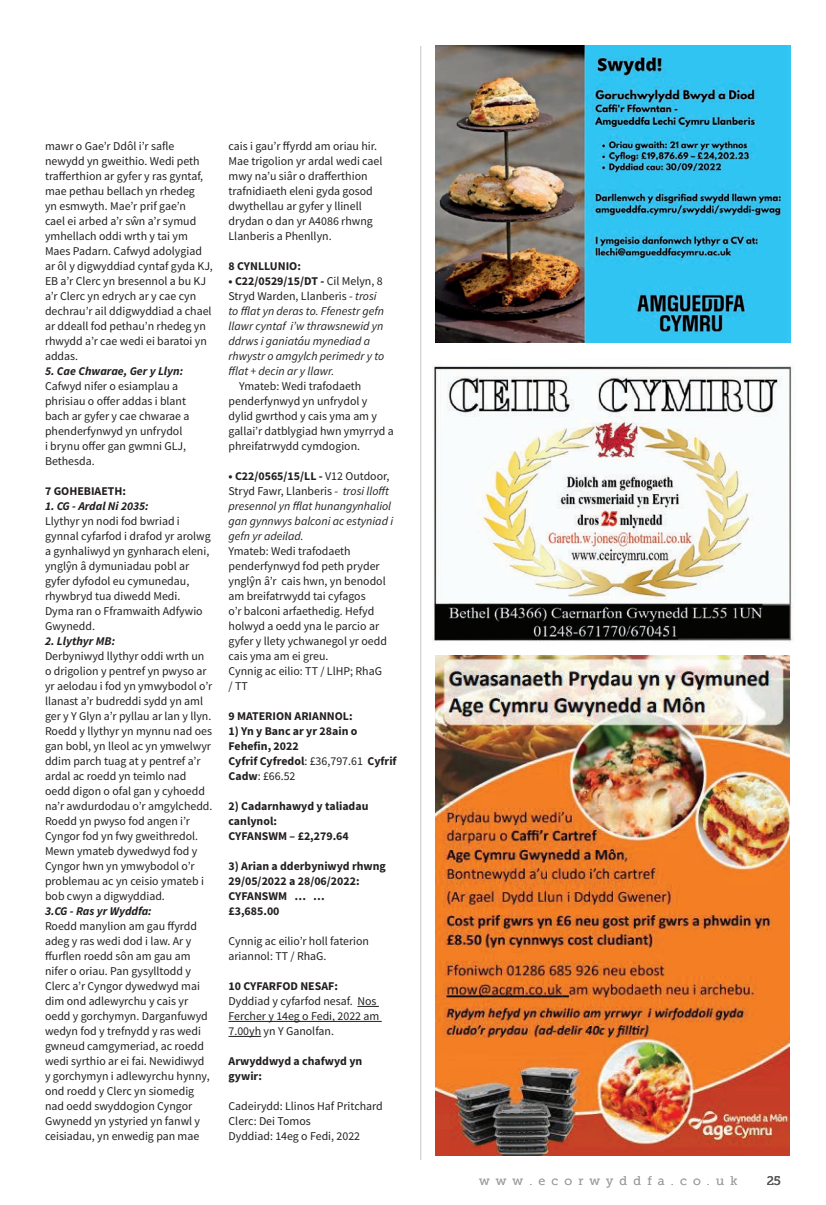
<style>
.page{position:relative;width:826px;height:1205px;background:#fff}
.page>*{position:absolute;margin:0;border:0;box-sizing:border-box;transform-origin:0 0}
.t1{font:12.5px "Museo Slab 300";color:#9d9fa2}
.t2{font:12.5px "Museo Slab 500";color:#57585a}
.t3{font:11.88px/15px "Source Sans Pro";color:#231f20}
.t4{font:italic 11.88px/15px "Source Sans Pro";color:#231f20}
.t5{font:700 11.88px/15px "Source Sans Pro";color:#231f20}
.t6{font:italic 700 11.88px "Source Sans Pro";color:#231f20}
.s1{font-weight:700;font-style:normal}
.s2{font-style:normal}
.s3{font-weight:400}
</style>
<div class="page">
<svg style="left:357px;top:1006px;width:22px;height:1px"></svg>
<hr style="left:228px;top:1021px;width:154px;height:1px;background:#231f20">
<hr style="left:228px;top:1036px;width:33px;height:1px;background:#231f20">
<img style="left:435px;top:655px;width:354px;height:500px">
<img style="left:432px;top:366px;width:362px;height:276px">
<hr style="left:420px;top:46px;width:1px;height:1114px;background:#d1d2d4">
<img style="left:435px;top:45px;width:355px;height:298px">
<p class="t3" style="left:45px;top:138px;width:169px">mawr o Gae’r Ddôl i’r safle newydd yn gweithio. Wedi peth trafferthion ar gyfer y ras gyntaf, mae pethau bellach yn rhedeg<br>yn esmwyth. Mae’r prif gae’n<br>cael ei arbed a’r sŵn a’r symud ymhellach oddi wrth y tai ym<br>Maes Padarn. Cafwyd adolygiad ar ôl y digwyddiad cyntaf gyda KJ,<br>EB a’r Clerc yn bresennol a bu KJ a’r Clerc yn edrych ar y cae cyn dechrau’r ail ddigwyddiad a chael ar ddeall fod pethau’n rhedeg yn rhwydd a’r cae wedi ei baratoi yn addas.</p>
<p class="t6" style="left:45px;top:363px;width:140px">5. Cae Chwarae, Ger y Llyn:</p>
<p class="t3" style="left:45px;top:378px;width:146px">Cafwyd nifer o esiamplau a phrisiau o offer addas i blant bach ar gyfer y cae chwarae a phenderfynwyd yn unfrydol<br>i brynu offer gan gwmni GLJ,<br>Bethesda.</p>
<p class="t5" style="left:45px;top:483px;width:83px">7 GOHEBIAETH:</p>
<p class="t6" style="left:45px;top:498px;width:105px">1. CG - Ardal Ni 2035:</p>
<p class="t3" style="left:45px;top:513px;width:167px">Llythyr yn nodi fod bwriad i gynnal cyfarfod i drafod yr arolwg a gynhaliwyd yn gynharach eleni, ynglŷn â dymuniadau pobl ar gyfer dyfodol eu cymunedau, rhywbryd tua diwedd Medi.<br>Dyma ran o Fframwaith Adfywio<br>Gwynedd.</p>
<p class="t6" style="left:45px;top:633px;width:72px">2. Llythyr MB:</p>
<p class="t3" style="left:45px;top:648px;width:169px">Derbyniwyd llythyr oddi wrth un o drigolion y pentref yn pwyso ar yr aelodau i fod yn ymwybodol o’r llanast a’r budreddi sydd yn aml ger y Y Glyn a’r pyllau ar lan y llyn.<br>Roedd y llythyr yn mynnu nad oes gan bobl, yn lleol ac yn ymwelwyr ddim parch tuag at y pentref a’r ardal ac roedd yn teimlo nad oedd digon o ofal gan y cyhoedd na’r awdurdodau o’r amgylchedd.<br>Roedd yn pwyso fod angen i’r<br>Cyngor fod yn fwy gweithredol.<br>Mewn ymateb dywedwyd fod y<br>Cyngor hwn yn ymwybodol o’r problemau ac yn ceisio ymateb i bob cwyn a digwyddiad.</p>
<p class="t6" style="left:45px;top:903px;width:108px">3.CG - Ras yr Wyddfa:</p>
<p class="t3" style="left:45px;top:918px;width:166px">Roedd manylion am gau ffyrdd adeg y ras wedi dod i law. Ar y ffurflen roedd sôn am gau am nifer o oriau. Pan gysylltodd y<br>Clerc a’r Cyngor dywedwyd mai dim ond adlewyrchu y cais yr oedd y gorchymyn. Darganfuwyd wedyn fod y trefnydd y ras wedi gwneud camgymeriad, ac roedd wedi syrthio ar ei fai. Newidiwyd y gorchymyn i adlewyrchu hynny, ond roedd y Clerc yn siomedig nad oedd swyddogion Cyngor<br>Gwynedd yn ystyried yn fanwl y ceisiadau, yn enwedig pan mae</p>
<p class="t3" style="left:228px;top:138px;width:155px">cais i gau’r ffyrdd am oriau hir.<br>Mae trigolion yr ardal wedi cael mwy na’u siâr o drafferthion trafnidiaeth eleni gyda gosod dwythellau ar gyfer y llinell drydan o dan yr A4086 rhwng<br>Llanberis a Phenllyn.</p>
<p class="t5" style="left:228px;top:258px;width:74px">8 CYNLLUNIO:</p>
<p class="t4" style="left:228px;top:273px;width:157px"><span class="s1">• C22/0529/15/DT -</span> <span class="s2">Cil Melyn, 8<br>Stryd Warden, Llanberis -</span> trosi to fflat yn deras to. Ffenestr gefn llawr cyntaf i’w thrawsnewid yn ddrws i ganiatáu mynediad a rhwystr o amgylch perimedr y to fflat + decin ar y llawr.</p>
<p class="t3" style="left:228px;top:378px;width:167px;text-indent:11px">Ymateb: Wedi trafodaeth penderfynwyd yn unfrydol y dylid gwrthod y cais yma am y gallai’r datblygiad hwn ymyrryd a phreifatrwydd cymdogion.</p>
<p class="t4" style="left:228px;top:468px;width:166px"><span class="s1">• C22/0565/15/LL -</span> <span class="s2">V12 Outdoor,<br>Stryd Fawr, Llanberis -</span> trosi llofft presennol yn fflat hunangynhaliol gan gynnwys balconi ac estyniad i gefn yr adeilad.</p>
<p class="t3" style="left:228px;top:543px;width:160px">Ymateb: Wedi trafodaeth penderfynwyd fod peth pryder ynglŷn â’r cais hwn, yn benodol am breifatrwydd tai cyfagos<br>o’r balconi arfaethedig. Hefyd holwyd a oedd yna le parcio ar gyfer y llety ychwanegol yr oedd cais yma am ei greu.<br>Cynnig ac eilio: TT / LlHP; RhaG / TT</p>
<p class="t5" style="left:228px;top:708px;width:126px">9 MATERION ARIANNOL:</p>
<p class="t5" style="left:228px;top:723px;width:170px">1) Yn y Banc ar yr 28ain o<br>Fehefin, 2022<br>Cyfrif Cyfredol<span class="s3">: £36,797.61</span> Cyfrif<br>Cadw<span class="s3">: £66.52</span></p>
<p class="t5" style="left:228px;top:798px;width:141px">2) Cadarnhawyd y taliadau canlynol:<br>CYFANSWM – £2,279.64</p>
<p class="t5" style="left:228px;top:858px;width:159px">3) Arian a dderbyniwyd rhwng<br>29/05/2022 a 28/06/2022:<br>CYFANSWM … …<br>£3,685.00</p>
<p class="t3" style="left:228px;top:933px;width:142px">Cynnig ac eilio’r holl faterion ariannol: TT / RhaG.</p>
<p class="t5" style="left:228px;top:978px;width:111px">10 CYFARFOD NESAF:</p>
<p class="t3" style="left:228px;top:993px;width:152px">Dyddiad y cyfarfod nesaf. Nos<br>Fercher y 14eg o Fedi, 2022 am<br>7.00yh yn Y Ganolfan.</p>
<p class="t5" style="left:228px;top:1053px;width:135px">Arwyddwyd a chafwyd yn gywir:</p>
<p class="t3" style="left:228px;top:1098px;width:156px">Cadeirydd: Llinos Haf Pritchard<br>Clerc: Dei Tomos<br>Dyddiad: 14eg o Fedi, 2022</p>
<p class="t1" style="left:479px;top:1174px;width:260px">w w w . e c o r w y d d f a . c o . u k</p>
<p class="t2" style="left:766px;top:1174px;width:16px">25</p>
</div>
